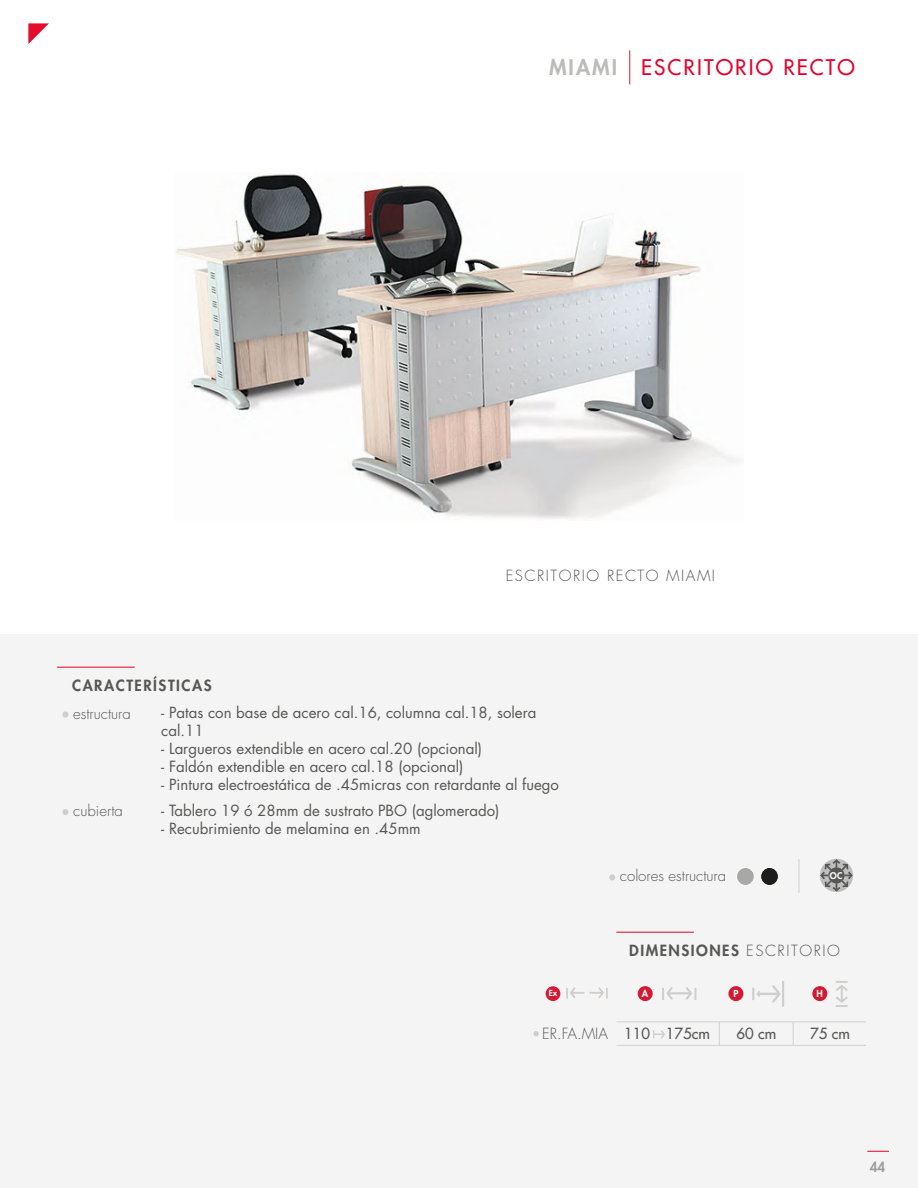
<style>
.page{position:relative;width:918px;height:1188px;background:#fff}
.page>*{position:absolute;margin:0;border:0;box-sizing:border-box;transform-origin:0 0}
.t1{font:500 21px "Futura Std";letter-spacing:.1em;color:#e4032c}
.t2{font:15px/18px "Futura Std";color:#575756}
.t3{font:300 15px "Futura Std";color:#575756}
.t4{font:800 15px "Futura Std";letter-spacing:.1em;color:#575756}
.t5{font:300 15px "Futura Std";letter-spacing:.1em;color:#575756}
.t6{font:500 15px "Futura Std";color:#575756}
.t7{font:800 13.5px "Futura Std";color:#9d9d9c}
.t8{font:800 9.45px "Futura Std";color:#fff}
.t9{font:800 9px "Futura Std";color:#fff}
.t10{font:800 8.25px "Futura Std";color:#fff}
.s1{font-weight:800;color:#bcbcbb}
.s2{font-weight:300}
</style>
<div class="page">
<div style="left:0;top:635px;width:918px;height:553px;background:#f4f4f4"></div>
<hr style="left:629px;top:50px;width:1px;height:34px;background:#d61c34">
<hr style="left:57px;top:667px;width:78px;height:1px;background:#e4032c">
<svg style="left:62px;top:712px;width:6px;height:6px"></svg>
<svg style="left:62px;top:809px;width:6px;height:6px"></svg>
<hr style="left:616px;top:932px;width:78px;height:1px;background:#e4032c">
<hr style="left:616px;top:1022px;width:250px;height:1px;background:#d0d0d0">
<hr style="left:616px;top:1045px;width:250px;height:1px;background:#d0d0d0">
<svg style="left:719px;top:1023px;width:1px;height:22px"></svg>
<svg style="left:793px;top:1023px;width:1px;height:22px"></svg>
<div style="left:728px;top:986px;width:15px;height:15px;background:#d51933;border-radius:50%"></div>
<hr style="left:782px;top:981px;width:2px;height:26px;background:#cecece">
<svg style="left:752px;top:985px;width:29px;height:18px"></svg>
<div style="left:638px;top:986px;width:15px;height:15px;background:#d51933;border-radius:50%"></div>
<svg style="left:662px;top:987px;width:34px;height:13px"></svg>
<div style="left:812px;top:986px;width:15px;height:15px;background:#d51933;border-radius:50%"></div>
<svg style="left:836px;top:981px;width:12px;height:26px"></svg>
<svg style="left:533px;top:1031px;width:6px;height:5px"></svg>
<svg style="left:566px;top:987px;width:42px;height:12px"></svg>
<div style="left:546px;top:986px;width:14px;height:15px;background:#d51933;border-radius:50%"></div>
<svg style="left:653px;top:1030px;width:12px;height:9px"></svg>
<svg style="left:867px;top:1151px;width:22px;height:1px"></svg>
<svg style="left:609px;top:874px;width:6px;height:6px"></svg>
<svg style="left:820px;top:859px;width:33px;height:33px"></svg>
<svg style="left:821px;top:859px;width:31px;height:32px"></svg>
<div style="left:737px;top:867px;width:17px;height:19px;background:#a8a8a7;border-radius:50%"></div>
<div style="left:736px;top:867px;width:18px;height:19px;border:1px solid #fff;border-radius:50%"></div>
<div style="left:761px;top:867px;width:17px;height:19px;background:#1d1d1b;border-radius:50%"></div>
<div style="left:761px;top:867px;width:18px;height:19px;border:1px solid #fff;border-radius:50%"></div>
<hr style="left:799px;top:859px;width:1px;height:34px;background:#d0d0d0">
<img style="left:175px;top:174px;width:563px;height:345px">
<svg style="left:28px;top:23px;width:21px;height:21px"></svg>
<h1 class="t1" style="left:549px;top:54px;width:307px"><span class="s1">MIAMI</span> ESCRITORIO RECTO</h1>
<p class="t5" style="left:506px;top:567px;width:211px">ESCRITORIO RECTO MIAMI</p>
<p class="t4" style="left:72px;top:676px;width:141px">CARACTERÍSTICAS</p>
<p class="t3" style="left:73px;top:704px;width:59px">estructura</p>
<p class="t2" style="left:161px;top:704px;width:377px">- Patas con base de acero cal.16, columna cal.18, solera cal.11</p>
<p class="t2" style="left:161px;top:740px;width:322px">- Largueros extendible en acero cal.20 (opcional)</p>
<p class="t2" style="left:161px;top:758px;width:304px">- Faldón extendible en acero cal.18 (opcional)</p>
<p class="t2" style="left:161px;top:776px;width:399px">- Pintura electroestática de .45micras con retardante al fuego</p>
<p class="t2" style="left:161px;top:802px;width:340px">- Tablero 19 ó 28mm de sustrato PBO (aglomerado)</p>
<p class="t2" style="left:161px;top:820px;width:261px">- Recubrimiento de melamina en .45mm</p>
<p class="t3" style="left:73px;top:801px;width:51px">cubierta</p>
<p class="t3" style="left:620px;top:867px;width:108px">colores estructura</p>
<p class="t9" style="left:830px;top:870px;width:14px">OC</p>
<p class="t4" style="left:629px;top:941px;width:212px">DIMENSIONES <span class="s2">ESCRITORIO</span></p>
<p class="t10" style="left:549px;top:988px;width:10px">Ex</p>
<p class="t8" style="left:642px;top:987px;width:8px">A</p>
<p class="t8" style="left:733px;top:988px;width:7px">P</p>
<p class="t8" style="left:817px;top:988px;width:8px">H</p>
<p class="t6" style="left:624px;top:1024px;width:87px">110 175cm</p>
<p class="t3" style="left:542px;top:1025px;width:67px">ER.FA.MIA</p>
<p class="t6" style="left:736px;top:1024px;width:41px">60 cm</p>
<p class="t6" style="left:810px;top:1024px;width:41px">75 cm</p>
<p class="t7" style="left:870px;top:1159px;width:17px">44</p>
</div>
